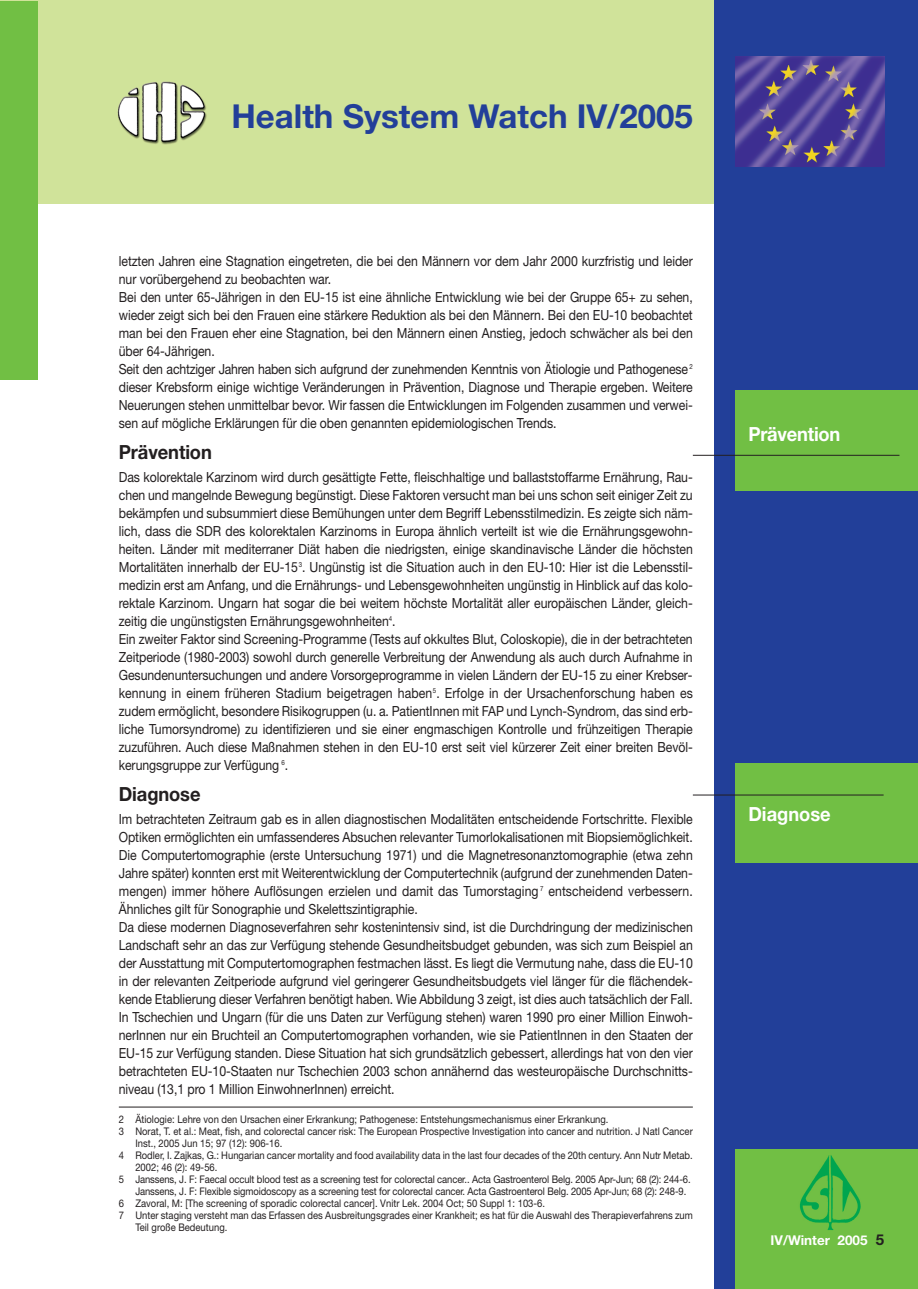
<style>
.page{position:relative;width:918px;height:1289px;background:#fff}
.page>*{position:absolute;margin:0;border:0;box-sizing:border-box;transform-origin:0 0}
.t1{font:700 33px "Helvetica Neue";color:#223f99}
.t2{font:700 19.5px "Helvetica Neue";letter-spacing:-.005em;color:#231f20;scale:.94 1}
.t3{font:700 19.5px "Helvetica Neue";letter-spacing:-.01em;color:#fff;scale:.94 1}
.t4{font:13.95px/18px "Helvetica Neue";letter-spacing:-.005em;color:#231f20;scale:.88 1}
.t5{font:700 13.5px "Helvetica Neue";color:#fff}
.t6{font:10.5px "Helvetica Neue";color:#231f20;scale:.9 1}
.s1{font-size:15px;color:#231f20}
</style>
<div class="page">
<div style="left:13px;top:1px;width:905px;height:203px;background:#d0e39a"></div>
<div style="left:714px;top:1px;width:204px;height:1287px;background:#223f99"></div>
<div style="left:735px;top:1149px;width:183px;height:139px;background:#71bf44"></div>
<img style="left:799px;top:1155px;width:62px;height:75px">
<img style="left:735px;top:56px;width:149px;height:111px">
<div style="left:0;top:1px;width:17px;height:378px;background:#71bf44"></div>
<div style="left:8px;top:1px;width:30px;height:378px;background:#71bf44"></div>
<img style="left:117px;top:81px;width:90px;height:64px">
<hr style="left:119px;top:1106px;width:574px;height:1px;background:#231f20">
<div style="left:736px;top:390px;width:182px;height:101px;background:#71bf44"></div>
<hr style="left:693px;top:455px;width:206px;height:1px;background:#231f20">
<div style="left:736px;top:762px;width:182px;height:100px;background:#71bf44"></div>
<hr style="left:693px;top:794px;width:191px;height:1px;background:#231f20">
<h1 class="t1" style="left:232px;top:104px;width:463px">Health System Watch IV/2005</h1>
<p class="t4" style="left:119px;top:253px;width:654px">letzten Jahren eine Stagnation eingetreten, die bei den Männern vor dem Jahr 2000 kurzfristig und leider nur vorübergehend zu beobachten war.<br>Bei den unter 65-Jährigen in den EU-15 ist eine ähnliche Entwicklung wie bei der Gruppe 65+ zu sehen, wieder zeigt sich bei den Frauen eine stärkere Reduktion als bei den Männern. Bei den EU-10 beobachtet man bei den Frauen eher eine Stagnation, bei den Männern einen Anstieg, jedoch schwächer als bei den über 64-Jährigen.<br>Seit den achtziger Jahren haben sich aufgrund der zunehmenden Kenntnis von Ätiologie und Pathogenese <sup>2 </sup>dieser Krebsform einige wichtige Veränderungen in Prävention, Diagnose und Therapie ergeben. Weitere Neuerungen stehen unmittelbar bevor. Wir fassen die Entwicklungen im Folgenden zusammen und verwei&shy;sen auf mögliche Erklärungen für die oben genannten epidemiologischen Trends.</p>
<h2 class="t2" style="left:119px;top:444px;width:101px">Prävention</h2>
<p class="t4" style="left:119px;top:469px;width:654px">Das kolorektale Karzinom wird durch gesättigte Fette, fleischhaltige und ballaststoffarme Ernährung, Rau&shy;chen und mangelnde Bewegung begünstigt. Diese Faktoren versucht man bei uns schon seit einiger Zeit zu bekämpfen und subsummiert diese Bemühungen unter dem Begriff Lebensstilmedizin. Es zeigte sich näm&shy;lich, dass die SDR des kolorektalen Karzinoms in Europa ähnlich verteilt ist wie die Ernährungsgewohn&shy;heiten. Länder mit mediterraner Diät haben die niedrigsten, einige skandinavische Länder die höchsten Mortalitäten innerhalb der EU-15<sup>3</sup>. Ungünstig ist die Situation auch in den EU-10: Hier ist die Lebensstil&shy;medizin erst am Anfang, und die Ernährungs- und Lebensgewohnheiten ungünstig in Hinblick auf das kolo&shy;rektale Karzinom. Ungarn hat sogar die bei weitem höchste Mortalität aller europäischen Länder, gleich&shy;zeitig die ungünstigsten Ernährungsgewohnheiten<sup>4</sup>.<br>Ein zweiter Faktor sind Screening-Programme (Tests auf okkultes Blut, Coloskopie), die in der betrachteten Zeitperiode (1980-2003) sowohl durch generelle Verbreitung der Anwendung als auch durch Aufnahme in Gesundenuntersuchungen und andere Vorsorgeprogramme in vielen Ländern der EU-15 zu einer Krebser&shy;kennung in einem früheren Stadium beigetragen haben<sup>5</sup>. Erfolge in der Ursachenforschung haben es zudem ermöglicht, besondere Risikogruppen (u. a. PatientInnen mit FAP und Lynch-Syndrom, das sind erb&shy;liche Tumorsyndrome) zu identifizieren und sie einer engmaschigen Kontrolle und frühzeitigen Therapie zuzuführen. Auch diese Maßnahmen stehen in den EU-10 erst seit viel kürzerer Zeit einer breiten Bevöl&shy;kerungsgruppe zur Verfügung <sup>6</sup>.</p>
<h2 class="t2" style="left:119px;top:786px;width:88px">Diagnose</h2>
<p class="t4" style="left:119px;top:811px;width:654px">Im betrachteten Zeitraum gab es in allen diagnostischen Modalitäten entscheidende Fortschritte. Flexible Optiken ermöglichten ein umfassenderes Absuchen relevanter Tumorlokalisationen mit Biopsiemöglichkeit.<br>Die Computertomographie (erste Untersuchung 1971) und die Magnetresonanztomographie (etwa zehn Jahre später) konnten erst mit Weiterentwicklung der Computertechnik (aufgrund der zunehmenden Daten&shy;mengen) immer höhere Auflösungen erzielen und damit das Tumorstaging <sup>7</sup> entscheidend verbessern.<br>Ähnliches gilt für Sonographie und Skelettszintigraphie.<br>Da diese modernen Diagnoseverfahren sehr kostenintensiv sind, ist die Durchdringung der medizinischen Landschaft sehr an das zur Verfügung stehende Gesundheitsbudget gebunden, was sich zum Beispiel an der Ausstattung mit Computertomographen festmachen lässt. Es liegt die Vermutung nahe, dass die EU-10 in der relevanten Zeitperiode aufgrund viel geringerer Gesundheitsbudgets viel länger für die flächendek&shy;kende Etablierung dieser Verfahren benötigt haben. Wie Abbildung 3 zeigt, ist dies auch tatsächlich der Fall.<br>In Tschechien und Ungarn (für die uns Daten zur Verfügung stehen) waren 1990 pro einer Million Einwoh&shy;nerInnen nur ein Bruchteil an Computertomographen vorhanden, wie sie PatientInnen in den Staaten der EU-15 zur Verfügung standen. Diese Situation hat sich grundsätzlich gebessert, allerdings hat von den vier betrachteten EU-10-Staaten nur Tschechien 2003 schon annähernd das westeuropäische Durchschnitts&shy;niveau (13,1 pro 1 Million EinwohnerInnen) erreicht.</p>
<p class="t6" style="left:119px;top:1115px;width:546px">2 Ätiologie: Lehre von den Ursachen einer Erkrankung; Pathogenese: Entstehungsmechanismus einer Erkrankung.</p>
<p class="t6" style="left:119px;top:1127px;width:639px">3 Norat, T. et al.: Meat, fish, and colorectal cancer risk: The European Prospective Investigation into cancer and nutrition. J Natl Cancer</p>
<p class="t6" style="left:135px;top:1139px;width:165px">Inst., 2005 Jun 15; 97 (12): 906-16.</p>
<p class="t6" style="left:119px;top:1151px;width:639px">4 Rodler, I. Zajkas, G.: Hungarian cancer mortality and food availability data in the last four decades of the 20th century. Ann Nutr Metab.</p>
<p class="t6" style="left:135px;top:1163px;width:93px">2002; 46 (2): 49-56.</p>
<p class="t6" style="left:119px;top:1175px;width:637px">5 Janssens, J. F: Faecal occult blood test as a screening test for colorectal cancer.. Acta Gastroenterol Belg. 2005 Apr-Jun; 68 (2): 244-6.</p>
<p class="t6" style="left:135px;top:1187px;width:614px">Janssens, J. F: Flexible sigmoidoscopy as a screening test for colorectal cancer. Acta Gastroenterol Belg. 2005 Apr-Jun; 68 (2): 248-9.</p>
<p class="t6" style="left:119px;top:1199px;width:475px">6 Zavoral, M: [The screening of sporadic colorectal cancer]. Vnitr Lek. 2004 Oct; 50 Suppl 1: 103-6.</p>
<p class="t6" style="left:119px;top:1211px;width:639px">7 Unter staging versteht man das Erfassen des Ausbreitungsgrades einer Krankheit; es hat für die Auswahl des Therapieverfahrens zum</p>
<p class="t6" style="left:135px;top:1223px;width:104px">Teil große Bedeutung.</p>
<h2 class="t3" style="left:748px;top:426px;width:100px">Prävention</h2>
<h2 class="t3" style="left:748px;top:807px;width:89px">Diagnose</h2>
<p class="t5" style="left:771px;top:1235px;width:115px">IV/Winter 2005 <span class="s1">5</span></p>
</div>
